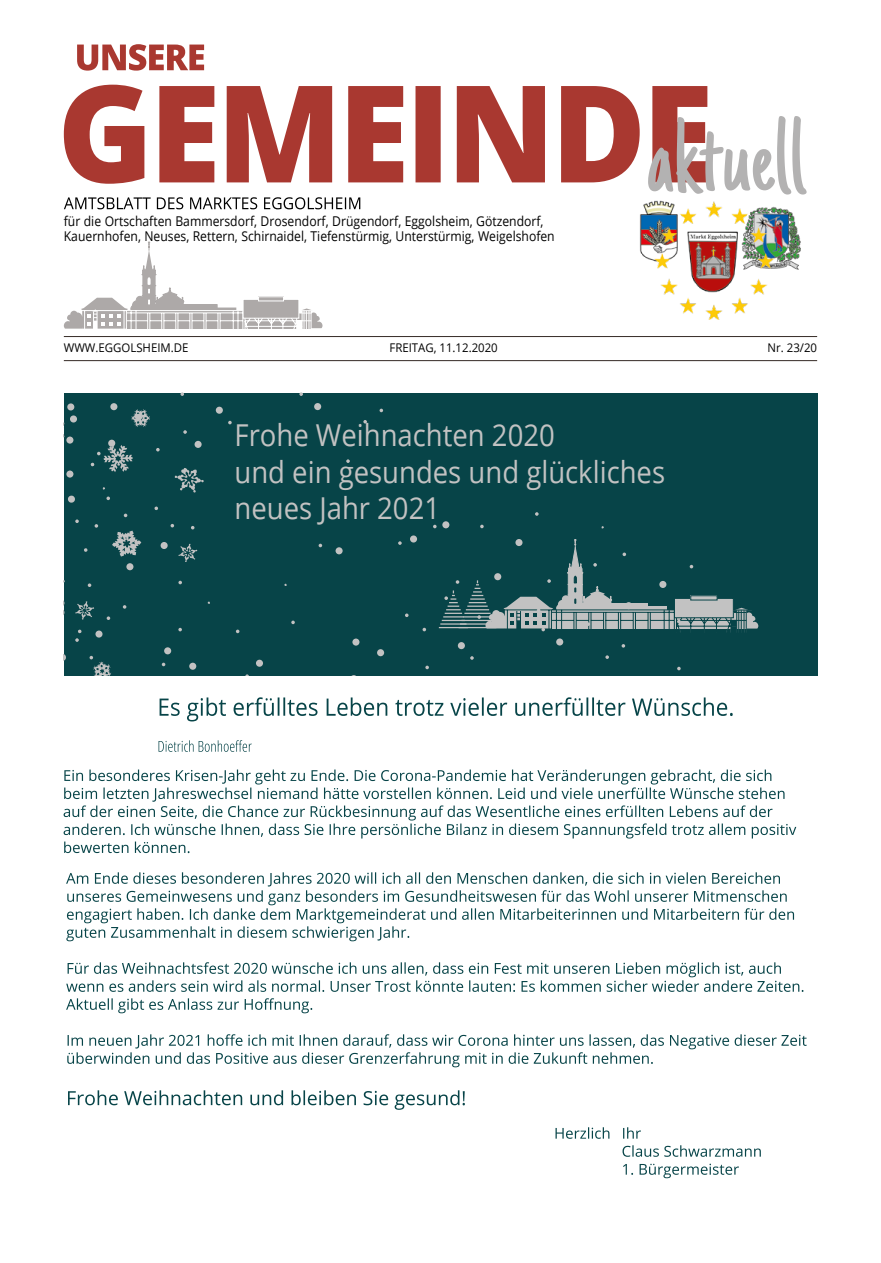
<style>
.page{position:relative;width:881px;height:1263px;background:#fff}
.page>*{position:absolute;margin:0;border:0;box-sizing:border-box;transform-origin:0 0}
.t1{font:30.15px/36.2px "Open Sans";color:#c2c2c2;scale:.91 1}
.t2{font:13.5px/15px "Open Sans";color:#000;scale:.9 1}
.t3{font:12px "Open Sans";color:#000;scale:.95 1}
</style>
<div class="page">
<svg style="left:64px;top:242px;width:258px;height:87px"></svg>
<img style="left:639px;top:200px;width:162px;height:120px">
<div style="left:64px;top:393px;width:752px;height:282px;background:#074448"></div>
<hr style="left:440px;top:623px;width:26px;height:2px;background:#c2c2c2">
<hr style="left:438px;top:627px;width:30px;height:1px;background:#c2c2c2">
<svg style="left:64px;top:654px;width:2px;height:7px"></svg>
<svg style="left:95px;top:630px;width:8px;height:8px"></svg>
<svg style="left:68px;top:495px;width:7px;height:8px"></svg>
<svg style="left:154px;top:506px;width:4px;height:4px"></svg>
<svg style="left:84px;top:548px;width:4px;height:4px"></svg>
<div style="left:335px;top:547px;width:7px;height:7px;background:#c2c2c2;border-radius:50%"></div>
<div style="left:256px;top:660px;width:7px;height:7px;background:#c2c2c2;border-radius:50%"></div>
<div style="left:556px;top:638px;width:7px;height:7px;background:#c2c2c2;border-radius:50%"></div>
<svg style="left:318px;top:544px;width:4px;height:3px"></svg>
<svg style="left:291px;top:621px;width:4px;height:3px"></svg>
<svg style="left:621px;top:644px;width:4px;height:4px"></svg>
<div style="left:352px;top:638px;width:7px;height:8px;background:#c2c2c2;border-radius:50%"></div>
<div style="left:457px;top:642px;width:7px;height:7px;background:#c2c2c2;border-radius:50%"></div>
<svg style="left:422px;top:628px;width:4px;height:3px"></svg>
<svg style="left:398px;top:541px;width:3px;height:4px"></svg>
<div style="left:377px;top:649px;width:7px;height:7px;background:#c2c2c2;border-radius:50%"></div>
<div style="left:410px;top:535px;width:7px;height:7px;background:#c2c2c2;border-radius:50%"></div>
<svg style="left:535px;top:512px;width:3px;height:4px"></svg>
<svg style="left:470px;top:656px;width:3px;height:4px"></svg>
<svg style="left:441px;top:539px;width:317px;height:94px"></svg>
<svg style="left:425px;top:666px;width:4px;height:3px"></svg>
<div style="left:189px;top:663px;width:7px;height:7px;background:#c2c2c2;border-radius:50%"></div>
<svg style="left:88px;top:583px;width:3px;height:4px"></svg>
<svg style="left:75px;top:629px;width:7px;height:13px"></svg>
<svg style="left:75px;top:519px;width:4px;height:4px"></svg>
<svg style="left:178px;top:628px;width:4px;height:3px"></svg>
<svg style="left:89px;top:656px;width:22px;height:19px"></svg>
<svg style="left:107px;top:616px;width:3px;height:4px"></svg>
<svg style="left:175px;top:468px;width:29px;height:25px"></svg>
<svg style="left:131px;top:409px;width:19px;height:18px"></svg>
<svg style="left:75px;top:601px;width:19px;height:19px"></svg>
<div style="left:126px;top:563px;width:7px;height:7px;background:#c2c2c2;border-radius:50%"></div>
<div style="left:164px;top:647px;width:7px;height:7px;background:#c2c2c2;border-radius:50%"></div>
<div style="left:160px;top:542px;width:8px;height:7px;background:#c2c2c2;border-radius:50%"></div>
<svg style="left:178px;top:581px;width:4px;height:3px"></svg>
<svg style="left:123px;top:605px;width:3px;height:4px"></svg>
<svg style="left:95px;top:524px;width:3px;height:4px"></svg>
<svg style="left:64px;top:403px;width:11px;height:41px"></svg>
<svg style="left:178px;top:544px;width:19px;height:18px"></svg>
<div style="left:314px;top:403px;width:7px;height:7px;background:#c2c2c2;border-radius:50%"></div>
<svg style="left:363px;top:420px;width:4px;height:3px"></svg>
<svg style="left:90px;top:445px;width:43px;height:27px"></svg>
<svg style="left:106px;top:496px;width:4px;height:4px"></svg>
<div style="left:442px;top:521px;width:7px;height:7px;background:#c2c2c2;border-radius:50%"></div>
<svg style="left:379px;top:409px;width:4px;height:3px"></svg>
<div style="left:194px;top:441px;width:7px;height:7px;background:#c2c2c2;border-radius:50%"></div>
<div style="left:110px;top:403px;width:7px;height:7px;background:#c2c2c2;border-radius:50%"></div>
<div style="left:216px;top:407px;width:7px;height:7px;background:#c2c2c2;border-radius:50%"></div>
<svg style="left:299px;top:393px;width:4px;height:3px"></svg>
<svg style="left:156px;top:448px;width:4px;height:3px"></svg>
<svg style="left:170px;top:524px;width:4px;height:3px"></svg>
<svg style="left:112px;top:531px;width:29px;height:25px"></svg>
<div style="left:135px;top:414px;width:7px;height:7px;background:#c2c2c2;border-radius:50%"></div>
<div style="left:108px;top:440px;width:7px;height:7px;background:#c2c2c2;border-radius:50%"></div>
<svg style="left:228px;top:421px;width:4px;height:3px"></svg>
<svg style="left:183px;top:430px;width:4px;height:4px"></svg>
<div style="left:70px;top:415px;width:7px;height:7px;background:#c2c2c2;border-radius:50%"></div>
<div style="left:66px;top:437px;width:7px;height:7px;background:#c2c2c2;border-radius:50%"></div>
<div style="left:66px;top:470px;width:7px;height:8px;background:#c2c2c2;border-radius:50%"></div>
<svg style="left:158px;top:740px;width:94px;height:12px"></svg>
<svg style="left:159px;top:697px;width:573px;height:24px"></svg>
<svg style="left:64px;top:769px;width:732px;height:84px"></svg>
<svg style="left:64px;top:85px;width:643px;height:99px;fill:#a93830"></svg>
<svg style="left:77px;top:44px;width:127px;height:27px"></svg>
<svg style="left:64px;top:197px;width:296px;height:12px"></svg>
<svg style="left:647px;top:116px;width:159px;height:79px"></svg>
<hr style="left:64px;top:360px;width:752px;height:1px;background:#352a25">
<hr style="left:64px;top:336px;width:752px;height:1px;background:#352a25">
<svg style="left:623px;top:1164px;width:115px;height:14px"></svg>
<svg style="left:622px;top:1145px;width:138px;height:12px"></svg>
<svg style="left:623px;top:1127px;width:17px;height:12px"></svg>
<svg style="left:555px;top:1127px;width:54px;height:12px"></svg>
<svg style="left:68px;top:1090px;width:396px;height:20px"></svg>
<svg style="left:67px;top:1034px;width:739px;height:33px"></svg>
<svg style="left:66px;top:998px;width:246px;height:15px"></svg>
<svg style="left:66px;top:962px;width:737px;height:30px"></svg>
<svg style="left:66px;top:872px;width:727px;height:69px"></svg>
<p class="t2" style="left:64px;top:213px;width:546px">für die Ortschaften Bammersdorf, Drosendorf, Drügendorf, Eggolsheim, Götzendorf,<br>Kauernhofen, Neuses, Rettern, Schirnaidel, Tiefenstürmig, Unterstürmig, Weigelshofen</p>
<p class="t3" style="left:64px;top:340px;width:133px">WWW.EGGOLSHEIM.DE</p>
<p class="t3" style="left:389px;top:340px;width:115px">FREITAG, 11.12.2020</p>
<p class="t3" style="left:767px;top:340px;width:54px">Nr. 23/20</p>
<h1 class="t1" style="left:234px;top:417px;width:474px">Frohe Weihnachten 2020<br>und ein gesundes und glückliches neues Jahr 2021</h1>
</div>
